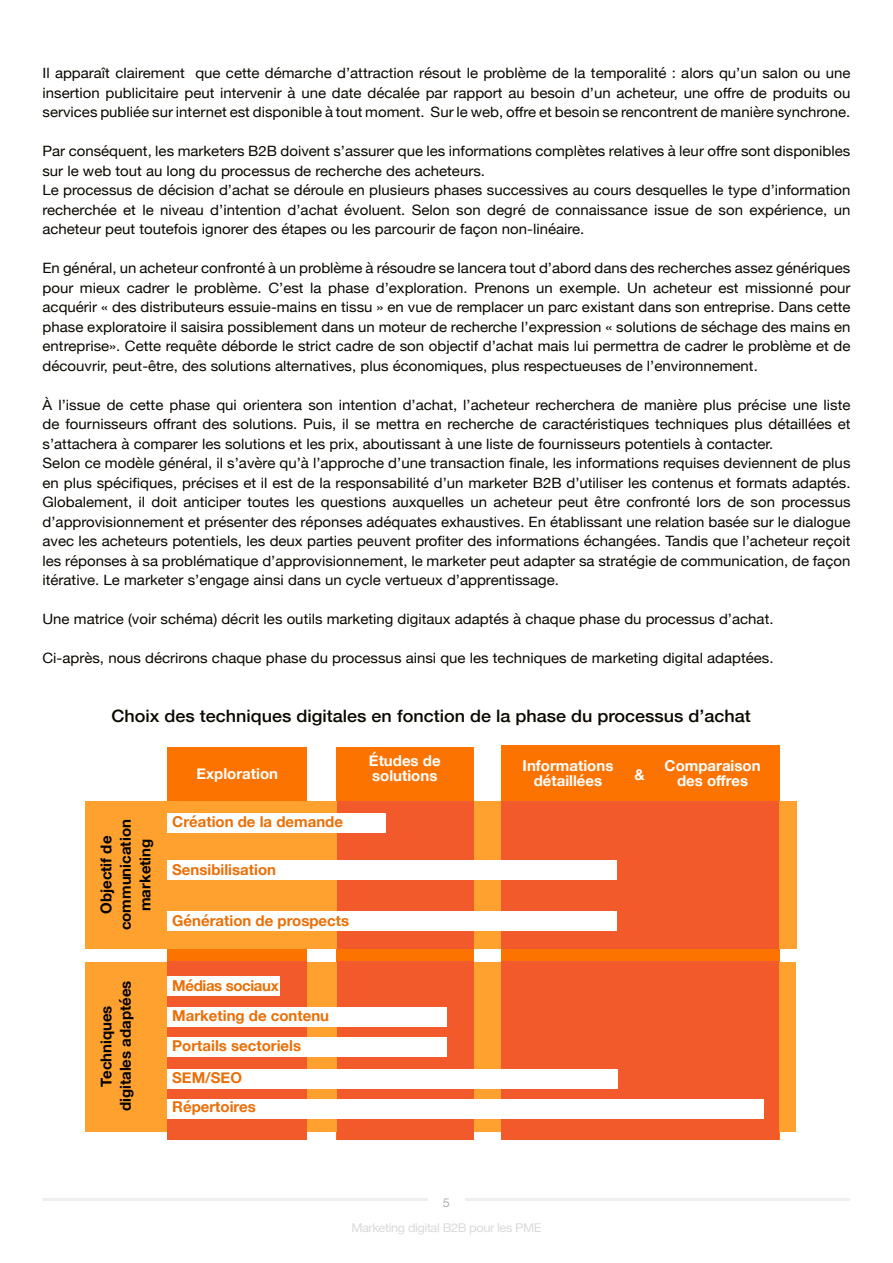
<style>
.page{position:relative;width:893px;height:1263px;background:#fff}
.page>*{position:absolute;margin:0;border:0;box-sizing:border-box;transform-origin:0 0}
.t1{font:500 17.1px "Helvetica Neue";color:#0b0700;scale:1.05 1}
.t2{font:700 15px/30.2px "Helvetica Neue";color:#ea6f07}
.t3{font:700 15px/15px "Helvetica Neue";color:#fff;text-align:center}
.t4{font:700 15px/19.5px "Helvetica Neue";color:#000;text-align:center}
.t5{font:14.25px/19.5px "Helvetica Neue";color:#0b0700;text-align:justify;scale:1.05 1}
.t6{font:12.15px "Helvetica Neue";letter-spacing:-.03em;color:#dadada;scale:1.05 1}
.t7{font:12.15px "Helvetica Neue";color:#b3b2b2;scale:1.05 1}
</style>
<div class="page">
<hr style="left:43px;top:1198px;width:807px;height:3px;background:#eee">
<div style="left:428px;top:1190px;width:37px;height:19px;background:#fff"></div>
<div style="left:336px;top:747px;width:137px;height:393px;background:#fc7300"></div>
<div style="left:167px;top:747px;width:140px;height:393px;background:#fc7300"></div>
<div style="left:501px;top:746px;width:278px;height:394px;background:#fc7300"></div>
<div style="left:86px;top:801px;width:711px;height:148px;background:#ffa12e"></div>
<div style="left:86px;top:962px;width:710px;height:170px;background:#ffa12e"></div>
<div style="left:167px;top:961px;width:140px;height:179px;background:#f2592b"></div>
<div style="left:337px;top:961px;width:136px;height:179px;background:#f2592b"></div>
<div style="left:502px;top:961px;width:277px;height:179px;background:#f2592b"></div>
<div style="left:337px;top:801px;width:136px;height:148px;background:#f2592b"></div>
<div style="left:502px;top:801px;width:277px;height:148px;background:#f2592b"></div>
<div style="left:167px;top:813px;width:219px;height:20px;background:#fff"></div>
<div style="left:167px;top:860px;width:450px;height:20px;background:#fff"></div>
<div style="left:167px;top:976px;width:113px;height:19px;background:#fff"></div>
<div style="left:167px;top:1007px;width:280px;height:19px;background:#fff"></div>
<div style="left:167px;top:1037px;width:280px;height:20px;background:#fff"></div>
<div style="left:167px;top:1069px;width:451px;height:19px;background:#fff"></div>
<div style="left:167px;top:1099px;width:596px;height:20px;background:#fff"></div>
<div style="left:167px;top:911px;width:450px;height:20px;background:#fff"></div>
<p class="t5" style="left:43px;top:64px;width:771px">Il apparaît clairement que cette démarche d’attraction résout le problème de la temporalité : alors qu’un salon ou une insertion publicitaire peut intervenir à une date décalée par rapport au besoin d’un acheteur, une offre de produits ou services publiée sur internet est disponible à tout moment. Sur le web, offre et besoin se rencontrent de manière synchrone.</p>
<p class="t5" style="left:42px;top:142px;width:771px;text-align:left">Par conséquent, les marketers B2B doivent s’assurer que les informations complètes relatives à leur offre sont disponibles sur le web tout au long du processus de recherche des acheteurs.<br>Le processus de décision d’achat se déroule en plusieurs phases successives au cours desquelles le type d’information recherchée et le niveau d’intention d’achat évoluent. Selon son degré de connaissance issue de son expérience, un acheteur peut toutefois ignorer des étapes ou les parcourir de façon non-linéaire.</p>
<p class="t5" style="left:42px;top:259px;width:771px">En général, un acheteur confronté à un problème à résoudre se lancera tout d’abord dans des recherches assez génériques pour mieux cadrer le problème. C’est la phase d’exploration. Prenons un exemple. Un acheteur est missionné pour acquérir « des distributeurs essuie-mains en tissu » en vue de remplacer un parc existant dans son entreprise. Dans cette phase exploratoire il saisira possiblement dans un moteur de recherche l’expression « solutions de séchage des mains en entreprise». Cette requête déborde le strict cadre de son objectif d’achat mais lui permettra de cadrer le problème et de découvrir, peut-être, des solutions alternatives, plus économiques, plus respectueuses de l’environnement.</p>
<p class="t5" style="left:42px;top:396px;width:771px;text-align:left">À l’issue de cette phase qui orientera son intention d’achat, l’acheteur recherchera de manière plus précise une liste de fournisseurs offrant des solutions. Puis, il se mettra en recherche de caractéristiques techniques plus détaillées et s’attachera à comparer les solutions et les prix, aboutissant à une liste de fournisseurs potentiels à contacter.<br>Selon ce modèle général, il s’avère qu’à l’approche d’une transaction finale, les informations requises deviennent de plus en plus spécifiques, précises et il est de la responsabilité d’un marketer B2B d’utiliser les contenus et formats adaptés.<br>Globalement, il doit anticiper toutes les questions auxquelles un acheteur peut être confronté lors de son processus d’approvisionnement et présenter des réponses adéquates exhaustives. En établissant une relation basée sur le dialogue avec les acheteurs potentiels, les deux parties peuvent profiter des informations échangées. Tandis que l’acheteur reçoit les réponses à sa problématique d’approvisionnement, le marketer peut adapter sa stratégie de communication, de façon itérative. Le marketer s’engage ainsi dans un cycle vertueux d’apprentissage.</p>
<p class="t5" style="left:42px;top:610px;width:698px">Une matrice (voir schéma) décrit les outils marketing digitaux adaptés à chaque phase du processus d’achat.</p>
<p class="t5" style="left:42px;top:649px;width:698px">Ci-après, nous décrirons chaque phase du processus ainsi que les techniques de marketing digital adaptées.</p>
<p class="t1" style="left:112px;top:702px;width:610px">Choix des techniques digitales en fonction de la phase du processus d’achat</p>
<p class="t4" style="left:97px;top:930px;width:113px;rotate:-90deg">Objectif de communication marketing</p>
<p class="t3" style="left:196px;top:767px;width:83px">Exploration</p>
<p class="t2" style="left:172px;top:807px;width:172px">Création de la demande</p>
<p class="t2" style="left:172px;top:854px;width:105px">Sensibilisation</p>
<p class="t2" style="left:172px;top:906px;width:178px">Génération de prospects</p>
<p class="t4" style="left:97px;top:1111px;width:132px;rotate:-90deg">Techniques digitales adaptées</p>
<p class="t2" style="left:172px;top:971px;width:158px">Médias sociaux<br>Marketing de contenu<br>Portails sectoriels</p>
<p class="t2" style="left:172px;top:1062px;width:85px">SEM/SEO<br>Répertoires</p>
<p class="t3" style="left:369px;top:754px;width:73px;text-align:left">Études de solutions</p>
<p class="t3" style="left:523px;top:758px;width:92px">Informations détaillées</p>
<p class="t3" style="left:664px;top:758px;width:98px">Comparaison des offres</p>
<p class="t3" style="left:634px;top:768px;width:12px">&amp;</p>
<p class="t7" style="left:443px;top:1193px;width:8px">5</p>
<p class="t6" style="left:351px;top:1219px;width:183px">Marketing digital B2B pour les PME</p>
</div>
